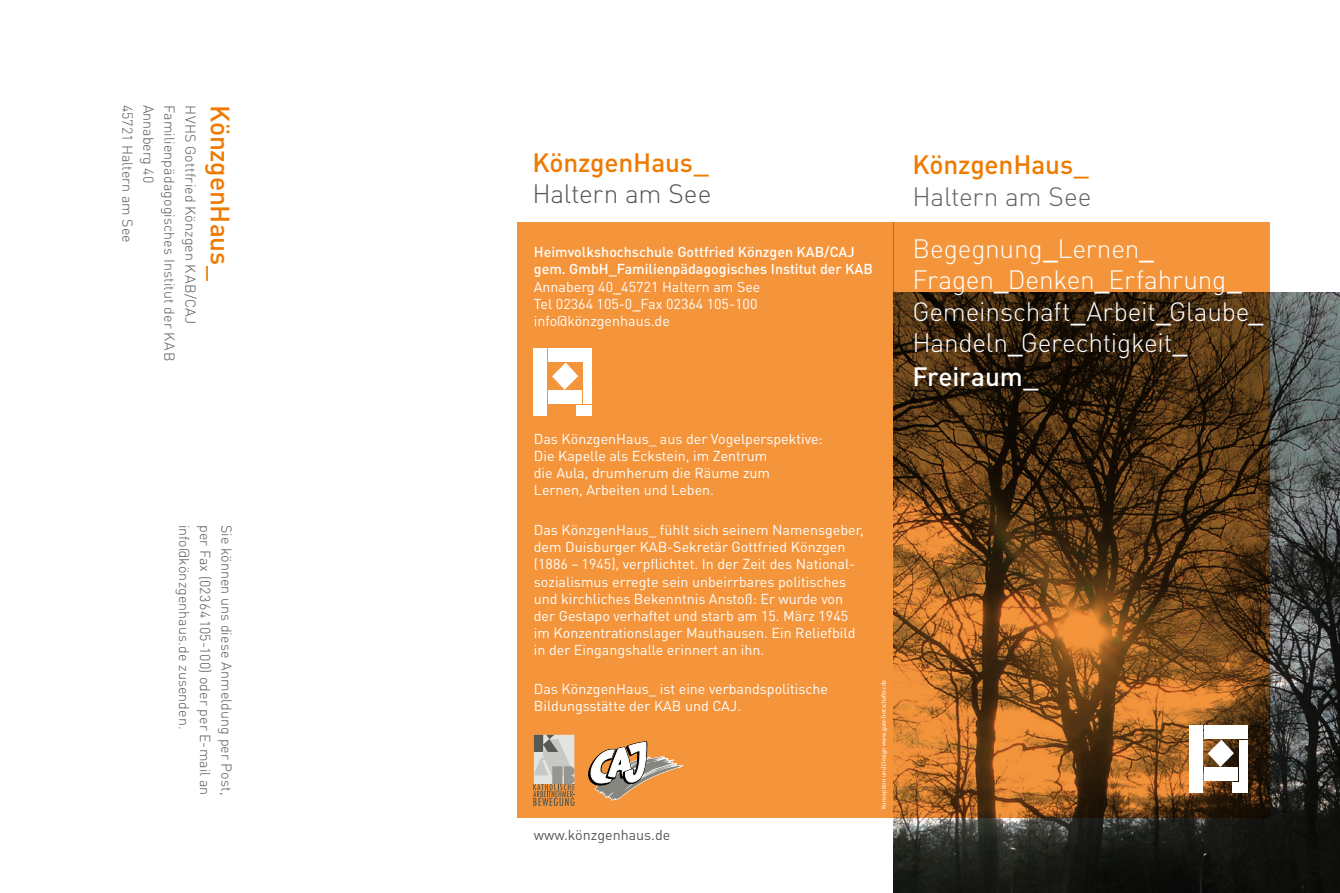
<style>
.page{position:relative;width:1340px;height:893px;background:#fff}
.page>*{position:absolute;margin:0;border:0;box-sizing:border-box;transform-origin:0 0}
.t1{font:300 26.25px/32px "DIN Pro";letter-spacing:-.01em;color:#fff}
.t2{font:500 26.25px "DIN Pro";letter-spacing:-.005em;color:#ef7a00}
.t3{font:300 26.25px "DIN Pro";letter-spacing:-.01em;color:#565656}
.t4{font:300 26.25px "DIN Pro";letter-spacing:-.01em;color:#636362}
.t5{font:14.25px/17.1px "DIN Pro";color:#fff}
.t6{font:300 14.25px "DIN Pro";letter-spacing:.005em;color:#565656}
.t7{font:500 14.25px/17.1px "DIN Pro";color:#fff}
.t8{font:14.25px "DIN Pro";color:#565656}
.t9{font:6px "Vesta Pro";letter-spacing:.01em;color:#fff}
.s1{font-weight:400}
.s2{font-weight:500}
</style>
<div class="page">
<div style="left:517px;top:222px;width:376px;height:595px;background:#f4953c"></div>
<div style="left:548px;top:348px;width:43px;height:14px;background:#fff"></div>
<svg style="left:552px;top:363px;width:26px;height:27px"></svg>
<div style="left:548px;top:391px;width:34px;height:13px;background:#fff"></div>
<div style="left:534px;top:348px;width:13px;height:68px;background:#fff"></div>
<div style="left:583px;top:363px;width:8px;height:41px;background:#fff"></div>
<div style="left:576px;top:405px;width:15px;height:11px;background:#fff"></div>
<svg style="left:588px;top:741px;width:95px;height:59px"></svg>
<svg style="left:534px;top:735px;width:40px;height:71px;background:#b8a792"></svg>
<img style="left:893px;top:292px;width:446px;height:601px">
<svg style="left:893px;top:222px;width:376px;height:595px;background:#7c4c1e"></svg>
<div style="left:1203px;top:725px;width:44px;height:14px;background:#fff"></div>
<svg style="left:1207px;top:740px;width:26px;height:27px"></svg>
<div style="left:1203px;top:768px;width:34px;height:13px;background:#fff"></div>
<div style="left:1189px;top:725px;width:13px;height:68px;background:#fff"></div>
<div style="left:1238px;top:740px;width:9px;height:41px;background:#fff"></div>
<div style="left:1231px;top:782px;width:16px;height:11px;background:#fff"></div>
<p class="t6" style="left:137px;top:105px;width:139px;rotate:90deg">45721 Haltern am See</p>
<p class="t6" style="left:158px;top:105px;width:80px;rotate:90deg">Annaberg 40</p>
<p class="t6" style="left:179px;top:105px;width:257px;rotate:90deg">Familienpädagogisches Institut der KAB</p>
<p class="t6" style="left:200px;top:105px;width:221px;rotate:90deg">HVHS Gottfried Könzgen KAB/CAJ</p>
<h1 class="t2" style="left:238px;top:105px;width:178px;rotate:90deg">KönzgenHaus_</h1>
<p class="t6" style="left:215px;top:525px;width:272px;rotate:90deg">per Fax (02364105-100) oder per E-mail an</p>
<p class="t6" style="left:236px;top:525px;width:273px;rotate:90deg">Sie können uns diese Anmeldung per Post,</p>
<p class="t6" style="left:194px;top:525px;width:207px;rotate:90deg">info@könzgenhaus.de zusenden.</p>
<h1 class="t2" style="left:532px;top:144px;width:178px">KönzgenHaus_</h1>
<h1 class="t3" style="left:532px;top:176px;width:180px">Haltern am See</h1>
<p class="t7" style="left:534px;top:243px;width:340px">Heimvolkshochschule Gottfried Könzgen KAB/CAJ gem. GmbH_Familienpädagogisches Institut der KAB <span class="s1">Annaberg 40</span>_<span class="s1">45721 Haltern am See<br>Tel 02364 105-0</span>_<span class="s1">Fax 02364 105-100 info@könzgenhaus.de</span></p>
<p class="t5" style="left:534px;top:430px;width:290px">Das KönzgenHaus_ aus der Vogelperspektive:<br>Die Kapelle als Eckstein, im Zentrum<br>die Aula, drumherum die Räume zum<br>Lernen, Arbeiten und Leben.</p>
<p class="t5" style="left:534px;top:521px;width:331px">Das KönzgenHaus_ fühlt sich seinem Namensgeber, dem Duisburger KAB-Sekretär Gottfried Könzgen (1886 – 1945), verpflichtet. In der Zeit des National&shy;sozialismus erregte sein unbeirrbares politisches und kirchliches Bekenntnis Anstoß: Er wurde von der Gestapo verhaftet und starb am 15. März 1945 im Konzentrationslager Mauthausen. Ein Reliefbild in der Eingangshalle erinnert an ihn.</p>
<p class="t5" style="left:534px;top:680px;width:296px">Das KönzgenHaus_ ist eine verbandspolitische<br>Bildungsstätte der KAB und CAJ.</p>
<p class="t8" style="left:534px;top:825px;width:138px">www.könzgenhaus.de</p>
<p class="t9" style="left:880px;top:809px;width:131px;rotate:-90deg">Konzeption und Design www.gute-botschafter.de</p>
<h1 class="t2" style="left:912px;top:147px;width:178px">KönzgenHaus_</h1>
<h1 class="t4" style="left:912px;top:178px;width:180px">Haltern am See</h1>
<h1 class="t1" style="left:912px;top:231px;width:352px">Begegnung<span class="s2">_</span>Lernen<span class="s2">_<br></span>Fragen<span class="s2">_</span>Denken<span class="s2">_</span>Erfahrung<span class="s2">_<br></span>Gemeinschaft<span class="s2">_</span>Arbeit<span class="s2">_</span>Glaube<span class="s2">_<br></span>Handeln<span class="s2">_</span>Gerechtigkeit<span class="s2">_<br>Freiraum_</span></h1>
</div>
